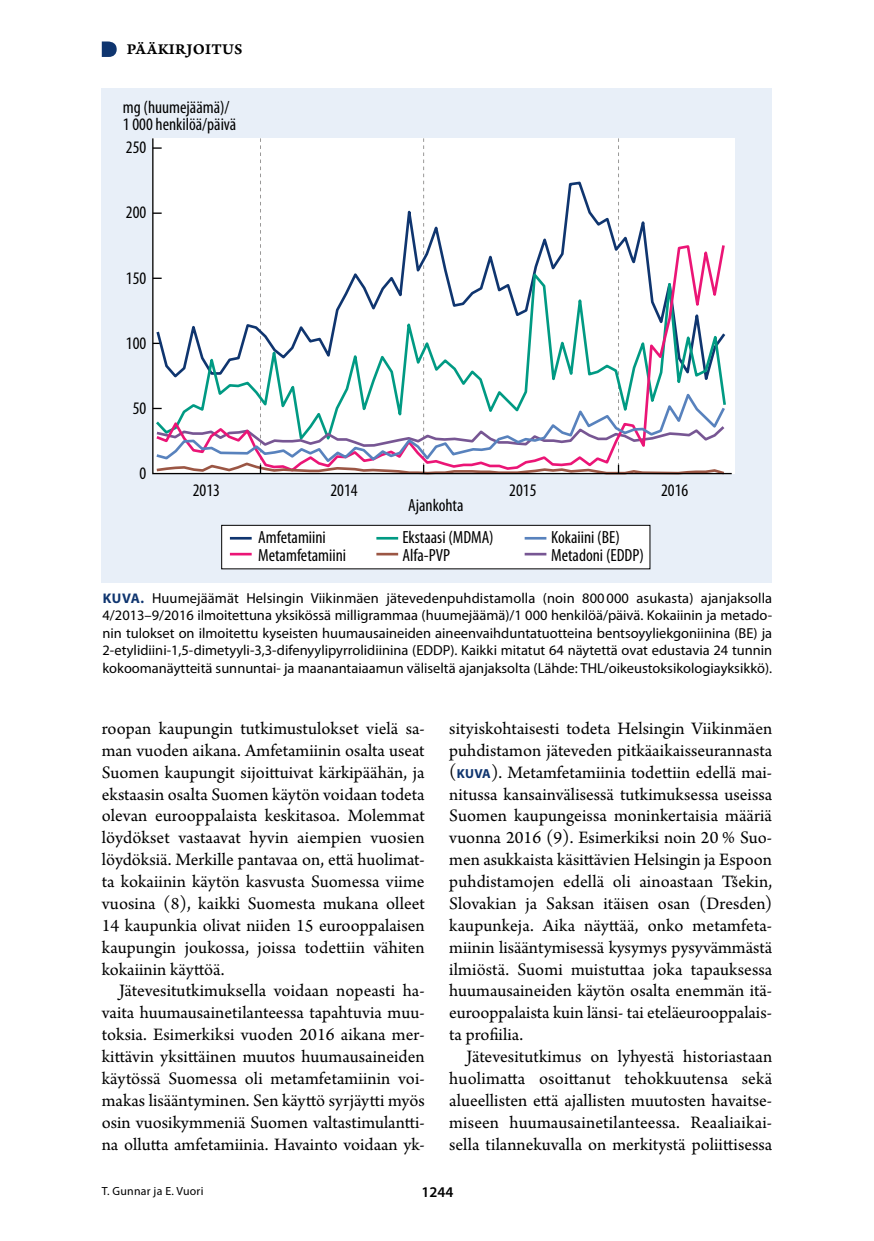
<style>
.page{position:relative;width:874px;height:1241px;background:#fff}
.page>*{position:absolute;margin:0;border:0;box-sizing:border-box;transform-origin:0 0}
.t1{font:18.38px/21.9px "Arno Pro";color:#000;text-align:justify}
.t2{font:condensed 17.68px/17.7px "Myriad Pro";color:#000}
.t3{font:15.75px "Arno Pro Smbd Caption";letter-spacing:.015em;color:#000}
.t4{font:600 14.88px "Myriad Pro";color:#000}
.t5{font:14.35px/17.5px "Myriad Pro";color:#000;text-align:justify}
.t6{font:11.9px "Myriad Pro";letter-spacing:.02em;color:#000}
.s1{font-weight:700;font-size:14px;color:#0f356f}
.s2{font-family:"Myriad Pro";font-weight:700;font-size:13.12px;color:#0f356f}
</style>
<div class="page">
<svg style="left:102px;top:41px;width:15px;height:16px"></svg>
<div style="left:102px;top:88px;width:669px;height:494px;background:#e8eff8"></div>
<div style="left:221px;top:525px;width:428px;height:43px;background:#fff"></div>
<div style="left:221px;top:525px;width:429px;height:44px;border:1px solid #000"></div>
<svg style="left:153px;top:138px;width:574px;height:337px;background:#edeef1"></svg>
<hr style="left:230px;top:537px;width:21px;height:2px;background:#0f356f">
<hr style="left:230px;top:552px;width:21px;height:3px;background:#eb1576">
<hr style="left:376px;top:537px;width:22px;height:2px;background:#009a83">
<hr style="left:376px;top:552px;width:22px;height:3px;background:#9b5644">
<hr style="left:524px;top:537px;width:22px;height:2px;background:#5882bd">
<hr style="left:524px;top:552px;width:22px;height:3px;background:#775693">
<p class="t3" style="left:127px;top:40px;width:117px">PÄÄKIRJOITUS</p>
<p class="t2" style="left:123px;top:98px;width:115px">mg (huumejäämä)/<br>1 000 henkilöä/päivä</p>
<p class="t2" style="left:126px;top:138px;width:22px">250</p>
<p class="t2" style="left:126px;top:203px;width:22px">200</p>
<p class="t2" style="left:126px;top:269px;width:22px">150</p>
<p class="t2" style="left:126px;top:334px;width:22px">100</p>
<p class="t2" style="left:133px;top:399px;width:15px">50</p>
<p class="t2" style="left:139px;top:464px;width:8px">0</p>
<p class="t2" style="left:193px;top:481px;width:29px">2013</p>
<p class="t2" style="left:330px;top:481px;width:29px">2014</p>
<p class="t2" style="left:509px;top:481px;width:29px">2015</p>
<p class="t2" style="left:660px;top:481px;width:29px">2016</p>
<p class="t2" style="left:408px;top:496px;width:57px">Ajankohta</p>
<p class="t2" style="left:258px;top:528px;width:89px">Amfetamiini<br>Metamfetamiini</p>
<p class="t2" style="left:402px;top:528px;width:93px">Ekstaasi (MDMA)<br>Alfa-PVP</p>
<p class="t2" style="left:551px;top:528px;width:94px">Kokaiini (BE)<br>Metadoni (EDDP)</p>
<p class="t5" style="left:102px;top:589px;width:671px"><span class="s1">KUVA.</span> Huumejäämät Helsingin Viikinmäen jätevedenpuhdistamolla (noin 800 000 asukasta) ajanjaksolla 4/2013–9/2016 ilmoitettuna yksikössä milligrammaa (huumejäämä)/1 000 henkilöä/päivä. Kokaiinin ja metado&shy;nin tulokset on ilmoitettu kyseisten huumausaineiden aineenvaihduntatuotteina bentsoyyliekgoniinina (BE) ja 2-etylidiini-1,5-dimetyyli-3,3-difenyylipyrrolidiinina (EDDP). Kaikki mitatut 64 näytettä ovat edustavia 24 tunnin kokoomanäytteitä sunnuntai- ja maanantaiaamun väliseltä ajanjaksolta (Lähde: THL/oikeustoksikologiayksikkö).</p>
<p class="t1" style="left:102px;top:718px;width:324px">roopan kaupungin tutkimustulokset vielä sa&shy;man vuoden aikana. Amfetamiinin osalta useat Suomen kaupungit sijoittuivat kärkipäähän, ja ekstaasin osalta Suomen käytön voidaan todeta olevan eurooppalaista keskitasoa. Molemmat löydökset vastaavat hyvin aiempien vuosien löydöksiä. Merkille pantavaa on, että huolimat&shy;ta kokaiinin käytön kasvusta Suomessa viime vuosina (8), kaikki Suomesta mukana olleet 14 kaupunkia olivat niiden 15 eurooppalaisen kaupungin joukossa, joissa todettiin vähiten kokaiinin käyttöä.</p>
<p class="t1" style="left:102px;top:980px;width:324px;text-indent:17px">Jätevesitutkimuksella voidaan nopeasti ha&shy;vaita huumausainetilanteessa tapahtuvia muu&shy;toksia. Esimerkiksi vuoden 2016 aikana mer&shy;kittävin yksittäinen muutos huumausaineiden käytössä Suomessa oli metamfetamiinin voi&shy;makas lisääntyminen. Sen käyttö syrjäytti myös osin vuosikymmeniä Suomen valtastimulantti&shy;na ollutta amfetamiinia. Havainto voidaan yk-</p>
<p class="t1" style="left:449px;top:718px;width:324px">sityiskohtaisesti todeta Helsingin Viikinmäen puhdistamon jäteveden pitkäaikaisseurannasta (<span class="s2">KUVA</span>). Metamfetamiinia todettiin edellä mai&shy;nitussa kansainvälisessä tutkimuksessa useissa Suomen kaupungeissa moninkertaisia määriä vuonna 2016 (9). Esimerkiksi noin 20 % Suo&shy;men asukkaista käsittävien Helsingin ja Espoon puhdistamojen edellä oli ainoastaan Tšekin, Slovakian ja Saksan itäisen osan (Dresden) kaupunkeja. Aika näyttää, onko metamfeta&shy;miinin lisääntymisessä kysymys pysyvämmästä ilmiöstä. Suomi muistuttaa joka tapauksessa huumausaineiden käytön osalta enemmän itä&shy;eurooppalaista kuin länsi- tai eteläeurooppalais&shy;ta profiilia.</p>
<p class="t1" style="left:449px;top:1046px;width:324px;text-indent:17px">Jätevesitutkimus on lyhyestä historiastaan huolimatta osoittanut tehokkuutensa sekä alueellisten että ajallisten muutosten havaitse&shy;miseen huumausainetilanteessa. Reaaliaikai&shy;sella tilannekuvalla on merkitystä poliittisessa</p>
<p class="t6" style="left:102px;top:1183px;width:103px">T. Gunnar ja E. Vuori</p>
<p class="t4" style="left:421px;top:1182px;width:33px">1244</p>
</div>
